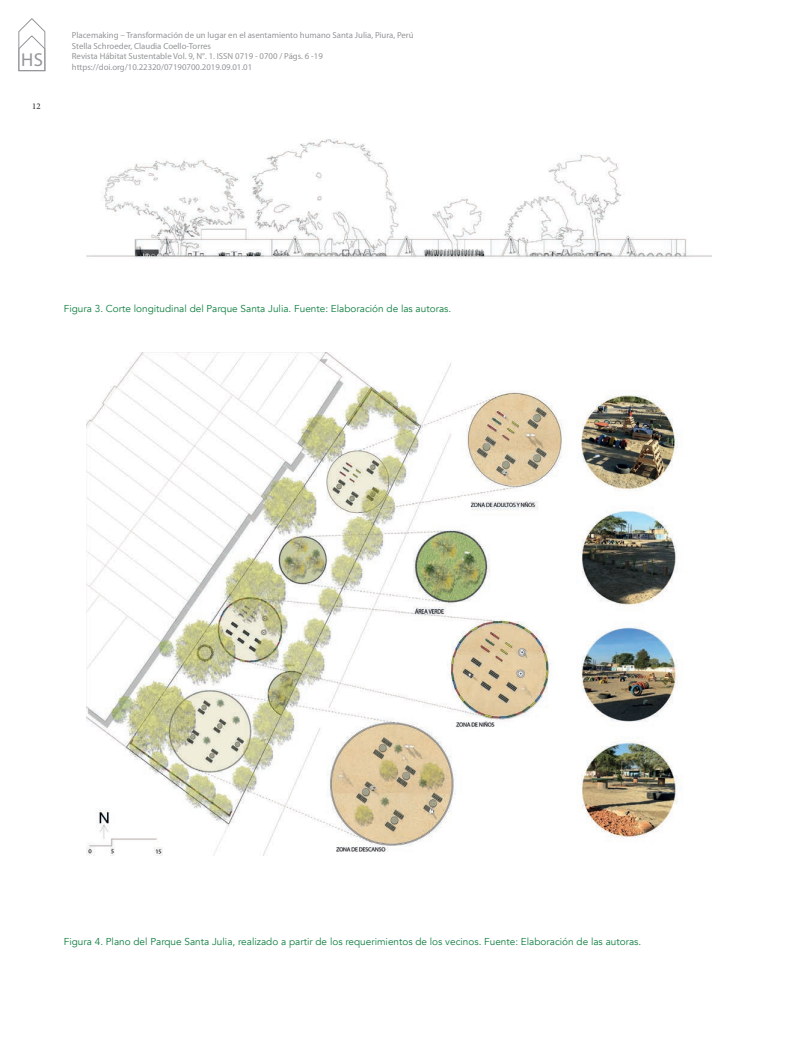
<style>
.page{position:relative;width:798px;height:1063px;background:#fff}
.page>*{position:absolute;margin:0;border:0;box-sizing:border-box;transform-origin:0 0}
.t1{font:18.75px "Myriad Pro";color:#939598}
.t2{font:10px "Avenir";color:#0c7d3e}
.t3{font:8.75px/10.5px "Myriad Pro";color:#939598}
.t4{font:8.75px "Minion Pro";color:#231f20}
</style>
<div class="page">
<svg style="left:19px;top:18px;width:26px;height:53px"></svg>
<img style="left:86px;top:138px;width:625px;height:121px">
<img style="left:86px;top:352px;width:592px;height:503px">
<h1 class="t1" style="left:21px;top:48px;width:24px">HS</h1>
<p class="t4" style="left:32px;top:101px;width:10px">12</p>
<p class="t3" style="left:72px;top:30px;width:343px">Placemaking – Transformación de un lugar en el asentamiento humano Santa Julia, Piura, Perú<br>Stella Schroeder, Claudia Coello-Torres<br>Revista Hábitat Sustentable Vol. 9, N°. 1. ISSN 0719 - 0700 / Págs. 6 -19</p>
<p class="t3" style="left:72px;top:62px;width:182px">https://doi.org/10.22320/07190700.2019.09.01.01</p>
<p class="t2" style="left:64px;top:302px;width:389px">Figura 3. Corte longitudinal del Parque Santa Julia. Fuente: Elaboración de las autoras.</p>
<p class="t2" style="left:64px;top:936px;width:578px">Figura 4. Plano del Parque Santa Julia, realizado a partir de los requerimientos de los vecinos. Fuente: Elaboración de las autoras.</p>
</div>
